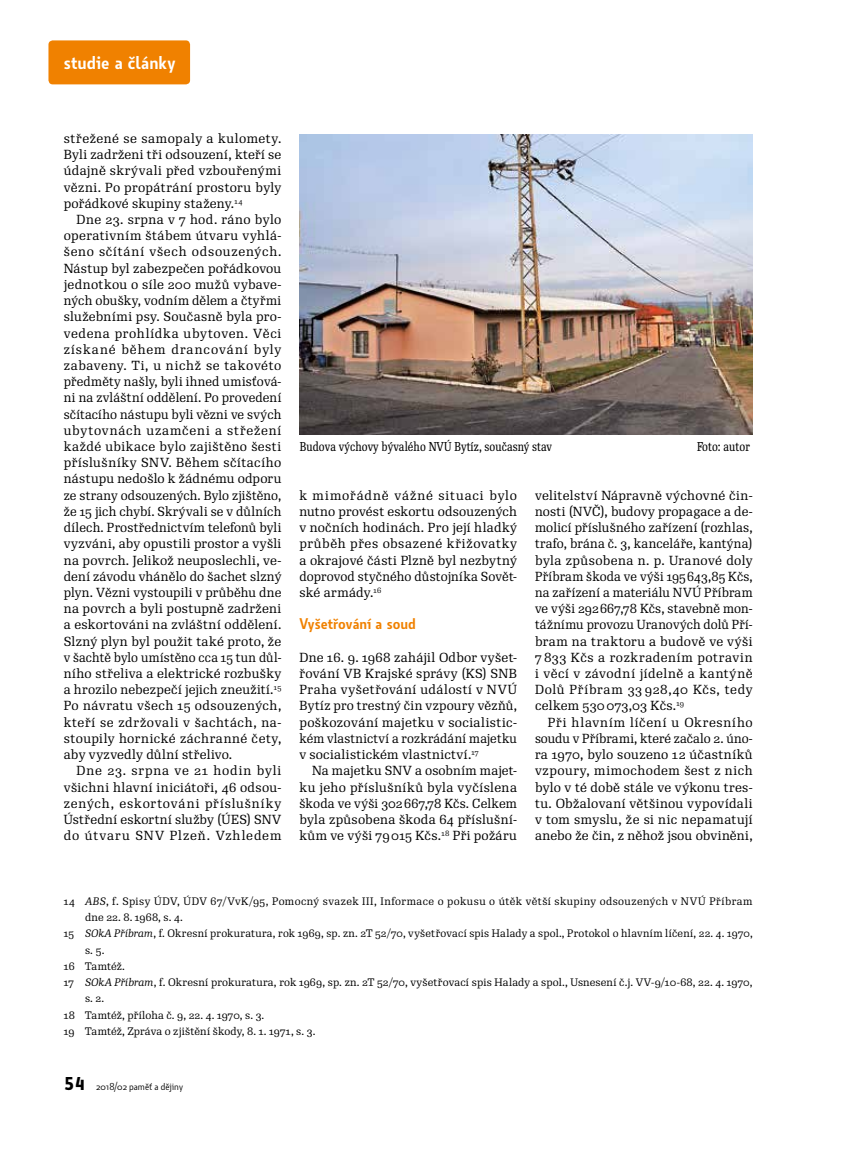
<style>
.page{position:relative;width:859px;height:1149px;background:#fff}
.page>*{position:absolute;margin:0;border:0;box-sizing:border-box;transform-origin:0 0}
.t1{font:600 18px "Botanika Std";letter-spacing:.005em;color:#fff}
.t2{font:600 15px "Botanika Std";color:#f08100}
.t3{font:12.75px/16.2px "Re Public Std";letter-spacing:.025em;color:#000;text-align:justify}
.t4{font:12.45px "Re Public Std Cond";letter-spacing:.005em;color:#000}
.t5{font:10.5px "Re Public Std";letter-spacing:.025em;color:#000}
.t6{font:10.5px "Re Public Std";letter-spacing:.005em;color:#000}
.t7{font:9.75px "Botanika Std";color:#000}
.s1{font-style:italic}
.s2{font-family:"Botanika Mono";font-weight:700;font-size:18px}
</style>
<div class="page">
<div style="left:48px;top:40px;width:142px;height:44px;background:#f08100;border-radius:4px"></div>
<img style="left:300px;top:135px;width:453px;height:299px">
<h1 class="t1" style="left:64px;top:50px;width:113px">studie a články</h1>
<p class="t3" style="left:64px;top:130px;width:219px">střežené se samopaly a kulomety.<br>Byli zadrženi tři odsouzení, kteří se údajně skrývali před vzbouřenými vězni. Po propátrání prostoru byly pořádkové skupiny staženy.<sup>14</sup></p>
<p class="t3" style="left:64px;top:211px;width:219px;text-indent:13px">Dne 23. srpna v 7 hod. ráno bylo operativním štábem útvaru vyhlá&shy;šeno sčítání všech odsouzených.<br>Nástup byl zabezpečen pořádkovou jednotkou o síle 200 mužů vybave&shy;ných obušky, vodním dělem a čtyřmi služebními psy. Současně byla pro&shy;vedena prohlídka ubytoven. Věci získané během drancování byly zabaveny. Ti, u nichž se takovéto předměty našly, byli ihned umisťová&shy;ni na zvláštní oddělení. Po provedení sčítacího nástupu byli vězni ve svých ubytovnách uzamčeni a střežení každé ubikace bylo zajištěno šesti příslušníky SNV. Během sčítacího nástupu nedošlo k žádnému odporu ze strany odsouzených. Bylo zjištěno, že 15 jich chybí. Skrývali se v důlních dílech. Prostřednictvím telefonů byli vyzváni, aby opustili prostor a vyšli na povrch. Jelikož neuposlechli, ve&shy;dení závodu vhánělo do šachet slzný plyn. Vězni vystoupili v průběhu dne na povrch a byli postupně zadrženi a eskortováni na zvláštní oddělení.<br>Slzný plyn byl použit také proto, že v šachtě bylo umístěno cca 15 tun důl&shy;ního střeliva a elektrické rozbušky a hrozilo nebezpečí jejich zneužití.<sup>15<br></sup>Po návratu všech 15 odsouzených, kteří se zdržovali v šachtách, na&shy;stoupily hornické záchranné čety, aby vyzvedly důlní střelivo.</p>
<p class="t3" style="left:64px;top:762px;width:219px;text-indent:13px">Dne 23. srpna ve 21 hodin byli všichni hlavní iniciátoři, 46 odsou&shy;zených, eskortováni příslušníky Ústřední eskortní služby (ÚES) SNV do útvaru SNV Plzeň. Vzhledem</p>
<p class="t4" style="left:300px;top:438px;width:254px">Budova výchovy bývalého NVÚ Bytíz, současný stav</p>
<p class="t4" style="left:697px;top:438px;width:54px">Foto: autor</p>
<p class="t3" style="left:299px;top:487px;width:219px">k mimořádně vážné situaci bylo nutno provést eskortu odsouzených v nočních hodinách. Pro její hladký průběh přes obsazené křižovatky a okrajové části Plzně byl nezbytný doprovod styčného důstojníka Sovět&shy;ské armády.<sup>16</sup></p>
<p class="t2" style="left:299px;top:613px;width:118px">Vyšetřování a soud</p>
<p class="t3" style="left:299px;top:649px;width:219px">Dne 16. 9. 1968 zahájil Odbor vyšet&shy;řování VB Krajské správy (KS) SNB Praha vyšetřování událostí v NVÚ Bytíz pro trestný čin vzpoury vězňů, poškozování majetku v socialistic&shy;kém vlastnictví a rozkrádání majetku v socialistickém vlastnictví.<sup>17</sup></p>
<p class="t3" style="left:299px;top:762px;width:219px;text-indent:13px">Na majetku SNV a osobním majet&shy;ku jeho příslušníků byla vyčíslena škoda ve výši 302667,78 Kčs. Celkem byla způsobena škoda 64 příslušní&shy;kům ve výši 79015 Kčs.<sup>18</sup> Při požáru</p>
<p class="t3" style="left:535px;top:487px;width:219px">velitelství Nápravně výchovné čin&shy;nosti (NVČ), budovy propagace a de&shy;molicí příslušného zařízení (rozhlas, trafo, brána č. 3, kanceláře, kantýna) byla způsobena n. p. Uranové doly Příbram škoda ve výši 195643,85 Kčs, na zařízení a materiálu NVÚ Příbram ve výši 292667,78 Kčs, stavebně mon&shy;tážnímu provozu Uranových dolů Pří&shy;bram na traktoru a budově ve výši 7 833 Kčs a rozkradením potravin i věcí v závodní jídelně a kantýně Dolů Příbram 33 928,40 Kčs, tedy celkem 530073,03 Kčs.<sup>19</sup></p>
<p class="t3" style="left:535px;top:714px;width:219px;text-indent:13px">Při hlavním líčení u Okresního soudu v Příbrami, které začalo 2. úno&shy;ra 1970, bylo souzeno 12 účastníků vzpoury, mimochodem šest z nich bylo v té době stále ve výkonu tres&shy;tu. Obžalovaní většinou vypovídali v tom smyslu, že si nic nepamatují anebo že čin, z něhož jsou obviněni,</p>
<p class="t5" style="left:64px;top:894px;width:690px">14 <span class="s1">ABS</span>, f. Spisy ÚDV, ÚDV 67/VvK/95, Pomocný svazek III, Informace o pokusu o útěk větší skupiny odsouzených v NVÚ Příbram</p>
<p class="t5" style="left:85px;top:910px;width:99px">dne 22. 8. 1968, s. 4.</p>
<p class="t5" style="left:64px;top:926px;width:690px">15 <span class="s1">SOkA Příbram</span>, f. Okresní prokuratura, rok 1969, sp. zn. 2T 52/70, vyšetřovací spis Halady a spol., Protokol o hlavním líčení, 22. 4. 1970,</p>
<p class="t5" style="left:85px;top:942px;width:21px">s. 5.</p>
<p class="t6" style="left:64px;top:959px;width:63px">16 Tamtéž.</p>
<p class="t5" style="left:64px;top:975px;width:690px">17 <span class="s1">SOkA Příbram</span>, f. Okresní prokuratura, rok 1969, sp. zn. 2T 52/70, vyšetřovací spis Halady a spol., Usnesení č.j. VV-9/10-68, 22. 4. 1970,</p>
<p class="t5" style="left:85px;top:991px;width:21px">s. 2.</p>
<p class="t6" style="left:64px;top:1007px;width:202px">18 Tamtéž, příloha č. 9, 22. 4. 1970, s. 3.</p>
<p class="t5" style="left:64px;top:1023px;width:253px">19 Tamtéž, Zpráva o zjištění škody, 8. 1. 1971, s. 3.</p>
<p class="t7" style="left:64px;top:1079px;width:121px"><span class="s2">54</span> 2018/02 paměť a dějiny</p>
</div>
